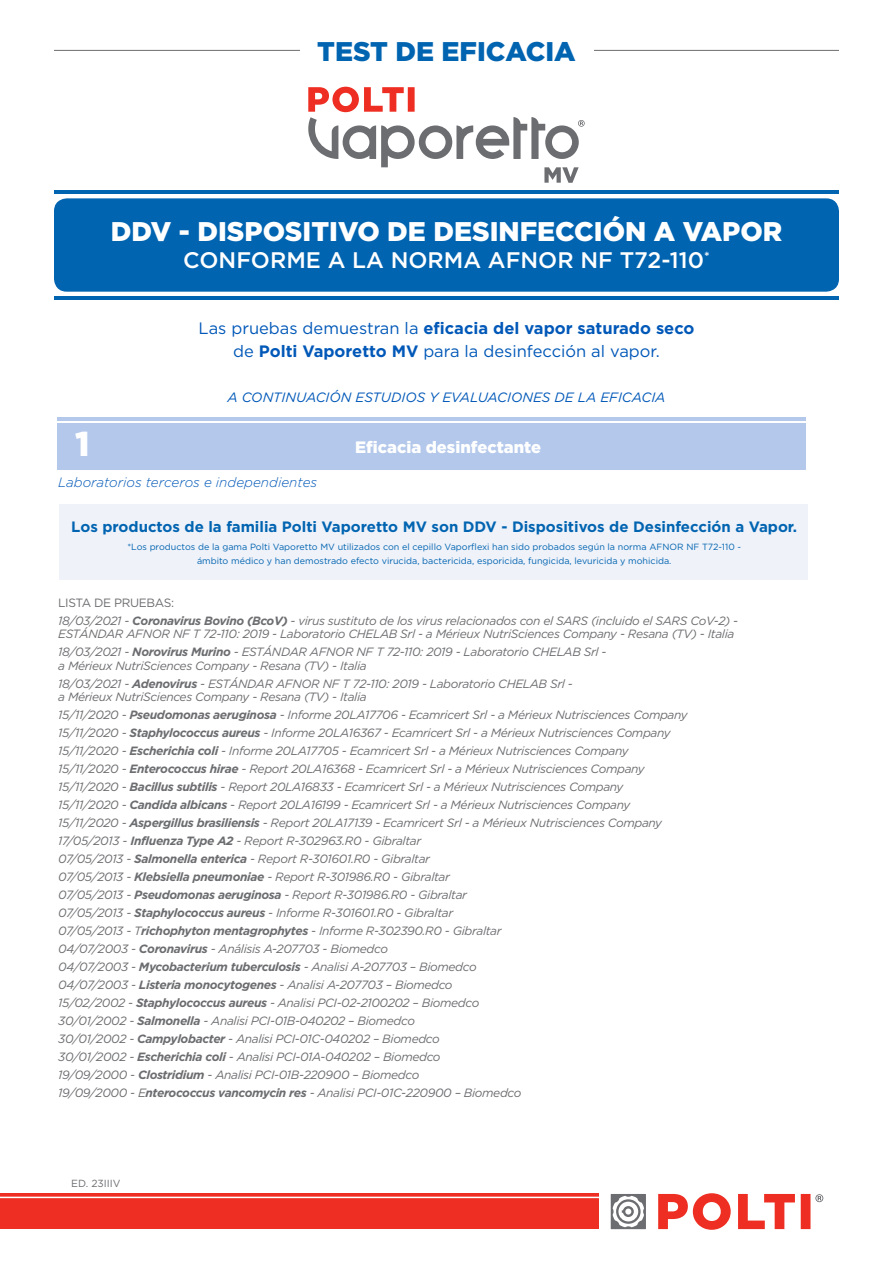
<style>
.page{position:relative;width:893px;height:1263px;background:#fff}
.page>*{position:absolute;margin:0;border:0;box-sizing:border-box;transform-origin:0 0}
.t1{font:900 34.5px "Gotham";color:#fff}
.t2{font:900 27px "Gotham";color:#fff}
.t3{font:900 27px "Gotham";color:#0164b1}
.t4{font:500 22.5px "Gotham";color:#fff}
.t5{font:700 16.5px "Gotham";color:#0058b8}
.t6{font:16.5px "Gotham";color:#0058b8}
.t7{font:900 16.5px "Gotham";color:#fff}
.t8{font:700 15px "Gotham";color:#0164b1}
.t9{font:italic 13.5px "Gotham";color:#0058b8}
.t10{font:italic 300 13.5px "Gotham";color:#0058b8}
.t11{font:italic 12px "Gotham";letter-spacing:-.03em;color:#6c6d70}
.t12{font:12px "Gotham";letter-spacing:-.03em;color:#6c6d70}
.t13{font:10.35px "Gotham";color:#6c6d70}
.t14{font:9px "Gotham";color:#0164b1}
.s1{font-weight:400}
.s2{font-weight:700}
</style>
<div class="page">
<div style="left:0;top:1194px;width:599px;height:35px;background:#ee2e22"></div>
<hr style="left:0;top:1197px;width:608px;height:1px;background:#fff">
<svg style="left:611px;top:1194px;width:35px;height:35px"></svg>
<svg style="left:658px;top:1193px;width:165px;height:37px"></svg>
<svg style="left:308px;top:87px;width:277px;height:96px"></svg>
<div style="left:54px;top:198px;width:785px;height:94px;background:#0164b1;border-radius:13px"></div>
<hr style="left:54px;top:190px;width:785px;height:3px;background:#0164b1">
<hr style="left:54px;top:297px;width:785px;height:3px;background:#0164b1">
<hr style="left:54px;top:50px;width:785px;height:1px;background:#6c6d70">
<div style="left:300px;top:33px;width:293px;height:31px;background:#fff"></div>
<div style="left:59px;top:504px;width:748px;height:76px;background:#eff2f9"></div>
<div style="left:57px;top:424px;width:749px;height:46px;background:#b4c8eb"></div>
<hr style="left:57px;top:417px;width:749px;height:3px;background:#b4c8eb">
<p class="t3" style="left:317px;top:35px;width:260px">TEST DE EFICACIA</p>
<p class="t2" style="left:111px;top:216px;width:673px">DDV - DISPOSITIVO DE DESINFECCIÓN A VAPOR</p>
<p class="t4" style="left:183px;top:248px;width:528px">CONFORME A LA NORMA AFNOR NF T72-110<sup>*</sup></p>
<p class="t5" style="left:198px;top:319px;width:498px"><span class="s1">Las pruebas demuestran la</span> eficacia del vapor saturado seco</p>
<p class="t6" style="left:233px;top:342px;width:428px">de <span class="s2">Polti Vaporetto MV</span> para la desinfección al vapor.</p>
<p class="t9" style="left:227px;top:389px;width:440px">A CONTINUACIÓN ESTUDIOS Y EVALUACIONES DE LA EFICACIA</p>
<p class="t1" style="left:75px;top:424px;width:16px">1</p>
<p class="t7" style="left:355px;top:437px;width:187px">Eficacia desinfectante</p>
<p class="t10" style="left:58px;top:473px;width:261px">Laboratorios terceros e independientes</p>
<p class="t8" style="left:71px;top:517px;width:727px">Los productos de la familia Polti Vaporetto MV son DDV - Dispositivos de Desinfección a Vapor.</p>
<p class="t14" style="left:127px;top:541px;width:615px">*Los productos de la gama Polti Vaporetto MV utilizados con el cepillo Vaporflexi han sido probados según la norma AFNOR NF T72-110 -</p>
<p class="t14" style="left:197px;top:555px;width:476px">ámbito médico y han demostrado efecto virucida, bactericida, esporicida, fungicida, levuricida y mohicida.</p>
<p class="t12" style="left:58px;top:596px;width:118px">LISTA DE PRUEBAS:</p>
<p class="t11" style="left:58px;top:614px;width:681px">18/03/2021 - <span class="s2">Coronavirus Bovino (BcoV)</span> - virus sustituto de los virus relacionados con el SARS (incluido el SARS CoV-2) -</p>
<p class="t11" style="left:58px;top:627px;width:678px">ESTÁNDAR AFNOR NF T 72-110: 2019 - Laboratorio CHELAB Srl - a Mérieux NutriSciences Company - Resana (TV) - Italia</p>
<p class="t11" style="left:58px;top:645px;width:550px">18/03/2021 - <span class="s2">Norovirus Murino</span> - ESTÁNDAR AFNOR NF T 72-110: 2019 - Laboratorio CHELAB Srl -</p>
<p class="t11" style="left:58px;top:659px;width:310px">a Mérieux NutriSciences Company - Resana (TV) - Italia</p>
<p class="t11" style="left:58px;top:677px;width:516px">18/03/2021 - <span class="s2">Adenovirus</span> - ESTÁNDAR AFNOR NF T 72-110: 2019 - Laboratorio CHELAB Srl -</p>
<p class="t11" style="left:58px;top:690px;width:310px">a Mérieux NutriSciences Company - Resana (TV) - Italia</p>
<p class="t11" style="left:58px;top:708px;width:631px">15/11/2020 - <span class="s2">Pseudomonas aeruginosa</span> - Informe 20LA17706 - Ecamricert Srl - a Mérieux Nutrisciences Company</p>
<p class="t11" style="left:58px;top:726px;width:614px">15/11/2020 - <span class="s2">Staphylococcus aureus</span> - Informe 20LA16367 - Ecamricert Srl - a Mérieux Nutrisciences Company</p>
<p class="t11" style="left:58px;top:744px;width:572px">15/11/2020 - <span class="s2">Escherichia coli</span> - Informe 20LA17705 - Ecamricert Srl - a Mérieux Nutrisciences Company</p>
<p class="t11" style="left:58px;top:762px;width:588px">15/11/2020 - <span class="s2">Enterococcus hirae</span> - Report 20LA16368 - Ecamricert Srl - a Mérieux Nutrisciences Company</p>
<p class="t11" style="left:58px;top:780px;width:567px">15/11/2020 - <span class="s2">Bacillus subtilis</span> - Report 20LA16833 - Ecamricert Srl - a Mérieux Nutrisciences Company</p>
<p class="t11" style="left:58px;top:798px;width:574px">15/11/2020 - <span class="s2">Candida albicans</span> - Report 20LA16199 - Ecamricert Srl - a Mérieux Nutrisciences Company</p>
<p class="t11" style="left:58px;top:816px;width:605px">15/11/2020 - <span class="s2">Aspergillus brasiliensis</span> - Report 20LA17139 - Ecamricert Srl - a Mérieux Nutrisciences Company</p>
<p class="t11" style="left:58px;top:834px;width:364px">17/05/2013 - <span class="s2">Influenza Type A2</span> - Report R-302963.R0 - Gibraltar</p>
<p class="t11" style="left:58px;top:852px;width:373px">07/05/2013 - <span class="s2">Salmonella enterica</span> - Report R-301601.R0 - Gibraltar</p>
<p class="t11" style="left:58px;top:870px;width:393px">07/05/2013 - <span class="s2">Klebsiella pneumoniae</span> - Report R-301986.R0 - Gibraltar</p>
<p class="t11" style="left:58px;top:888px;width:410px">07/05/2013 - <span class="s2">Pseudomonas aeruginosa</span> - Report R-301986.R0 - Gibraltar</p>
<p class="t11" style="left:58px;top:906px;width:396px">07/05/2013 - <span class="s2">Staphylococcus aureus</span> - Informe R-301601.R0 - Gibraltar</p>
<p class="t11" style="left:58px;top:924px;width:445px">07/05/2013 - T<span class="s2">richophyton mentagrophytes</span> - Informe R-302390.R0 - Gibraltar</p>
<p class="t11" style="left:58px;top:942px;width:331px">04/07/2003 - <span class="s2">Coronavirus</span> - Análisis A-207703 - Biomedco</p>
<p class="t11" style="left:58px;top:960px;width:420px">04/07/2003 - <span class="s2">Mycobacterium tuberculosis</span> - Analisi A-207703 – Biomedco</p>
<p class="t11" style="left:58px;top:978px;width:396px">04/07/2003 - <span class="s2">Listeria monocytogenes</span> - Analisi A-207703 – Biomedco</p>
<p class="t11" style="left:58px;top:996px;width:423px">15/02/2002 - <span class="s2">Staphylococcus aureus</span> - Analisi PCI-02-2100202 – Biomedco</p>
<p class="t11" style="left:58px;top:1014px;width:358px">30/01/2002 - <span class="s2">Salmonella</span> - Analisi PCI-01B-040202 – Biomedco</p>
<p class="t11" style="left:58px;top:1032px;width:383px">30/01/2002 - <span class="s2">Campylobacter</span> - Analisi PCI-01C-040202 – Biomedco</p>
<p class="t11" style="left:58px;top:1050px;width:384px">30/01/2002 - <span class="s2">Escherichia coli</span> - Analisi PCI-01A-040202 – Biomedco</p>
<p class="t11" style="left:58px;top:1068px;width:363px">19/09/2000 - <span class="s2">Clostridium</span> - Analisi PCI-01B-220900 – Biomedco</p>
<p class="t11" style="left:58px;top:1086px;width:465px">19/09/2000 - E<span class="s2">nterococcus vancomycin res</span> - Analisi PCI-01C-220900 – Biomedco</p>
<p class="t13" style="left:71px;top:1177px;width:51px">ED. 23IIIV</p>
</div>
